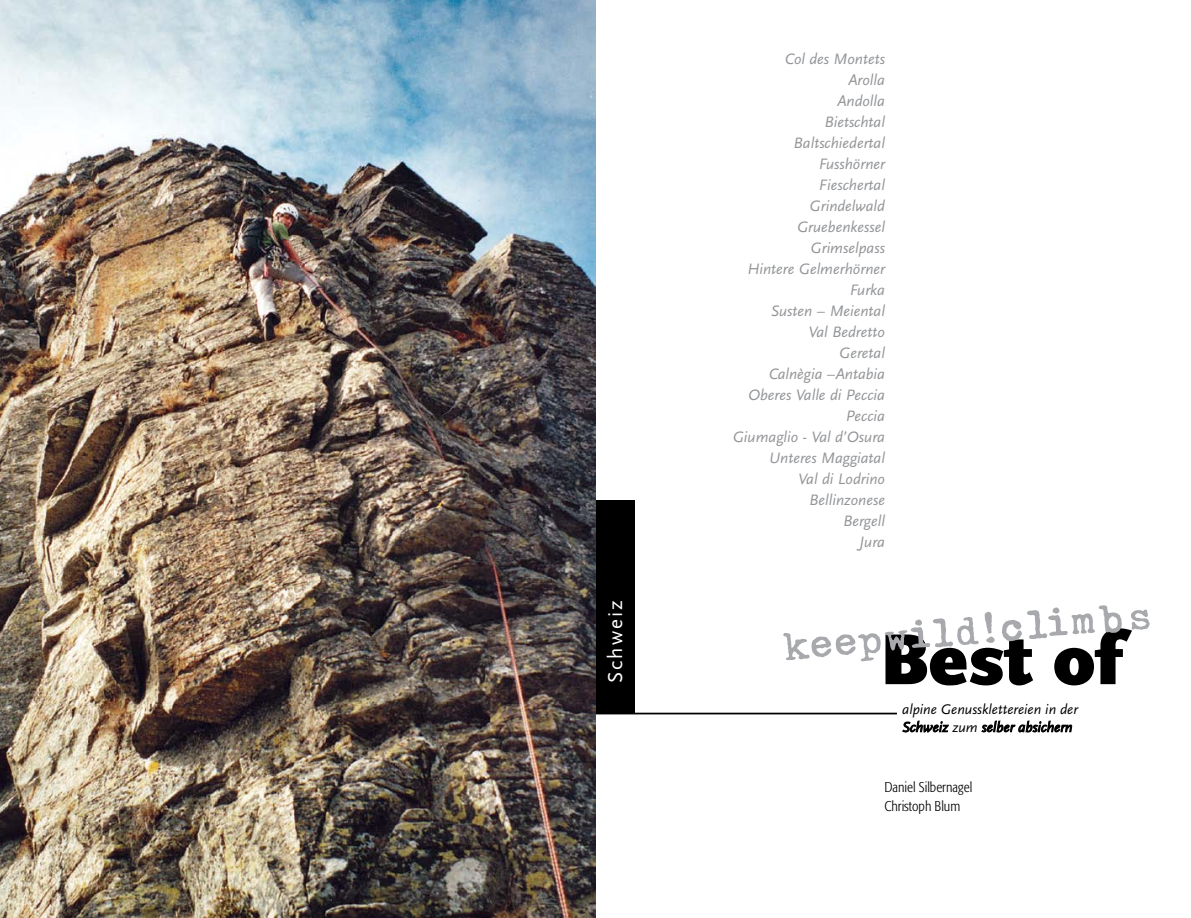
<style>
.page{position:relative;width:1191px;height:918px;background:#fff}
.page>*{position:absolute;margin:0;border:0;box-sizing:border-box;transform-origin:0 0}
.t1{font:900 75.25px "Scala Sans";color:#000}
.t2{font:59.68px "Linotype Typo American";color:#a7a9ac}
.t3{font:21px "Scala Sans";letter-spacing:.1em;color:#fff}
.t4{font:italic 15.75px/21px "Scala Sans";color:#939598;text-align:right}
.t5{font:italic 14.53px/17.5px "Scala Sans";color:#000}
.t6{font:300 14px/18.9px "Formata Condensed BQ";color:#000}
</style>
<div class="page">
<svg style="left:902px;top:720px;width:47px;height:13px"></svg>
<svg style="left:981px;top:720px;width:91px;height:13px"></svg>
<div style="left:595px;top:500px;width:40px;height:213px;background:#000"></div>
<hr style="left:595px;top:712px;width:302px;height:2px;background:#000">
<img style="left:0;top:0;width:595px;height:918px">
<p class="t4" style="left:732px;top:48px;width:154px">Col des Montets<br>Arolla<br>Andolla<br>Bietschtal<br>Baltschiedertal<br>Fusshörner<br>Fieschertal<br>Grindelwald<br>Gruebenkessel<br>Grimselpass<br>Hintere Gelmerhörner<br>Furka<br>Susten – Meiental<br>Val Bedretto<br>Geretal<br>Calnègia –Antabia<br>Oberes Valle di Peccia<br>Peccia<br>Giumaglio - Val d’Osura<br>Unteres Maggiatal<br>Val di Lodrino<br>Bellinzonese<br>Bergell<br>Jura</p>
<p class="t3" style="left:604px;top:683px;width:85px;rotate:-90deg">Schweiz</p>
<p class="t2" style="left:781px;top:618px;width:372px;rotate:-5deg">keepwild!climbs</p>
<p class="t1" style="left:879px;top:618px;width:243px">Best of</p>
<p class="t5" style="left:902px;top:701px;width:177px">alpine Genussklettereien in der<br>Schweiz zum selber absichern</p>
<p class="t6" style="left:884px;top:778px;width:89px">Daniel Silbernagel<br>Christoph Blum</p>
</div>
